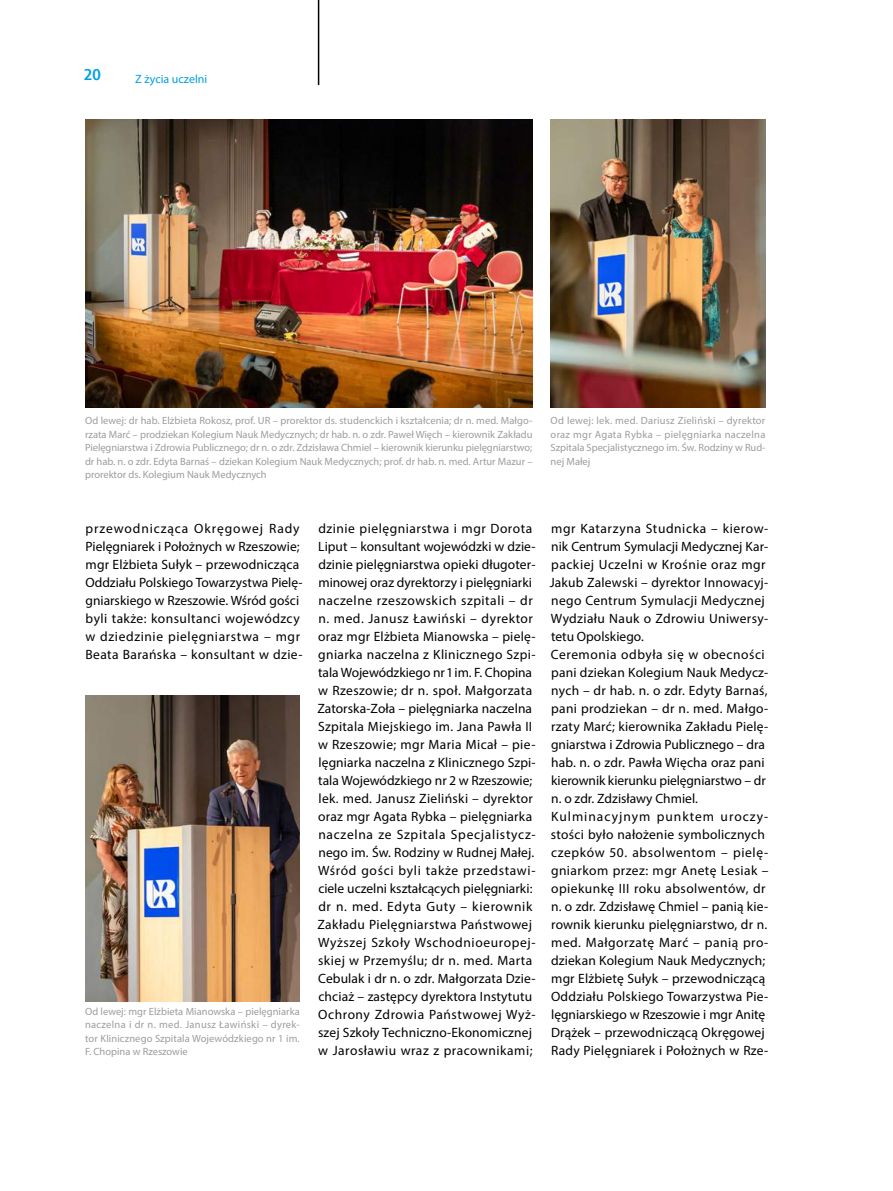
<style>
.page{position:relative;width:893px;height:1191px;background:#fff}
.page>*{position:absolute;margin:0;border:0;box-sizing:border-box;transform-origin:0 0}
.t1{font:700 16.5px "Corbel";color:#009fe3}
.t2{font:13.5px/18px "Myriad Pro";letter-spacing:.02em;color:#000}
.t3{font:12px "Myriad Pro";color:#009fe3}
.t4{font:10.5px/13.5px "Myriad Pro";color:#9d9d9c;text-align:justify}
</style>
<div class="page">
<hr style="left:318px;top:0;width:1px;height:85px;background:#000">
<img style="left:85px;top:119px;width:448px;height:288px">
<img style="left:85px;top:695px;width:215px;height:306px">
<img style="left:551px;top:119px;width:214px;height:288px">
<p class="t1" style="left:84px;top:65px;width:19px">20</p>
<p class="t3" style="left:135px;top:71px;width:73px">Z życia uczelni</p>
<p class="t4" style="left:85px;top:413px;width:449px">Od lewej: dr hab. Elżbieta Rokosz, prof. UR – prorektor ds. studenckich i kształcenia; dr n. med. Małgo&shy;rzata Marć – prodziekan Kolegium Nauk Medycznych; dr hab. n. o zdr. Paweł Więch – kierownik Zakładu Pielęgniarstwa i Zdrowia Publicznego; dr n. o zdr. Zdzisława Chmiel – kierownik kierunku pielęgniarstwo; dr hab. n. o zdr. Edyta Barnaś – dziekan Kolegium Nauk Medycznych; prof. dr hab. n. med. Artur Mazur – prorektor ds. Kolegium Nauk Medycznych</p>
<p class="t4" style="left:551px;top:414px;width:216px">Od lewej: lek. med. Dariusz Zieliński – dyrektor oraz mgr Agata Rybka – pielęgniarka naczelna Szpitala Specjalistycznego im. Św. Rodziny w Rud&shy;nej Małej</p>
<p class="t2" style="left:85px;top:519px;width:219px">przewodnicząca Okręgowej Rady Pielęgniarek i Położnych w Rzeszowie; mgr Elżbieta Sułyk – przewodnicząca Oddziału Polskiego Towarzystwa Pielę&shy;gniarskiego w Rzeszowie. Wśród gości byli także: konsultanci wojewódzcy w dziedzinie pielęgniarstwa – mgr Beata Barańska – konsultant w dzie-</p>
<p class="t2" style="left:317px;top:519px;width:220px">dzinie pielęgniarstwa i mgr Dorota Liput – konsultant wojewódzki w dzie&shy;dzinie pielęgniarstwa opieki długoter&shy;minowej oraz dyrektorzy i pielęgniarki naczelne rzeszowskich szpitali – dr n. med. Janusz Ławiński – dyrektor oraz mgr Elżbieta Mianowska – pielę&shy;gniarka naczelna z Klinicznego Szpi&shy;tala Wojewódzkiego nr 1 im. F. Chopina w Rzeszowie; dr n. społ. Małgorzata Zatorska-Zoła – pielęgniarka naczelna Szpitala Miejskiego im. Jana Pawła II w Rzeszowie; mgr Maria Micał – pie&shy;lęgniarka naczelna z Klinicznego Szpi&shy;tala Wojewódzkiego nr 2 w Rzeszowie; lek. med. Janusz Zieliński – dyrektor oraz mgr Agata Rybka – pielęgniarka naczelna ze Szpitala Specjalistycz&shy;nego im. Św. Rodziny w Rudnej Małej.<br>Wśród gości byli także przedstawi&shy;ciele uczelni kształcących pielęgniarki: dr n. med. Edyta Guty – kierownik Zakładu Pielęgniarstwa Państwowej Wyższej Szkoły Wschodnioeuropej&shy;skiej w Przemyślu; dr n. med. Marta Cebulak i dr n. o zdr. Małgorzata Dzie&shy;chciaż – zastępcy dyrektora Instytutu Ochrony Zdrowia Państwowej Wyż&shy;szej Szkoły Techniczno-Ekonomicznej w Jarosławiu wraz z pracownikami;</p>
<p class="t2" style="left:550px;top:519px;width:220px">mgr Katarzyna Studnicka – kierow&shy;nik Centrum Symulacji Medycznej Kar&shy;packiej Uczelni w Krośnie oraz mgr Jakub Zalewski – dyrektor Innowacyj&shy;nego Centrum Symulacji Medycznej Wydziału Nauk o Zdrowiu Uniwersy&shy;tetu Opolskiego.<br>Ceremonia odbyła się w obecności pani dziekan Kolegium Nauk Medycz&shy;nych – dr hab. n. o zdr. Edyty Barnaś, pani prodziekan – dr n. med. Małgo&shy;rzaty Marć; kierownika Zakładu Pielę&shy;gniarstwa i Zdrowia Publicznego – dra hab. n. o zdr. Pawła Więcha oraz pani kierownik kierunku pielęgniarstwo – dr n. o zdr. Zdzisławy Chmiel.<br>Kulminacyjnym punktem uroczy&shy;stości było nałożenie symbolicznych czepków 50. absolwentom – pielę&shy;gniarkom przez: mgr Anetę Lesiak – opiekunkę III roku absolwentów, dr n. o zdr. Zdzisławę Chmiel – panią kie&shy;rownik kierunku pielęgniarstwo, dr n. med. Małgorzatę Marć – panią pro&shy;dziekan Kolegium Nauk Medycznych; mgr Elżbietę Sułyk – przewodniczącą Oddziału Polskiego Towarzystwa Pie&shy;lęgniarskiego w Rzeszowie i mgr Anitę Drążek – przewodniczącą Okręgowej Rady Pielęgniarek i Położnych w Rze-</p>
<p class="t4" style="left:85px;top:1004px;width:216px">Od lewej: mgr Elżbieta Mianowska – pielęgniarka naczelna i dr n. med. Janusz Ławiński – dyrek&shy;tor Klinicznego Szpitala Wojewódzkiego nr 1 im.<br>F. Chopina w Rzeszowie</p>
</div>
